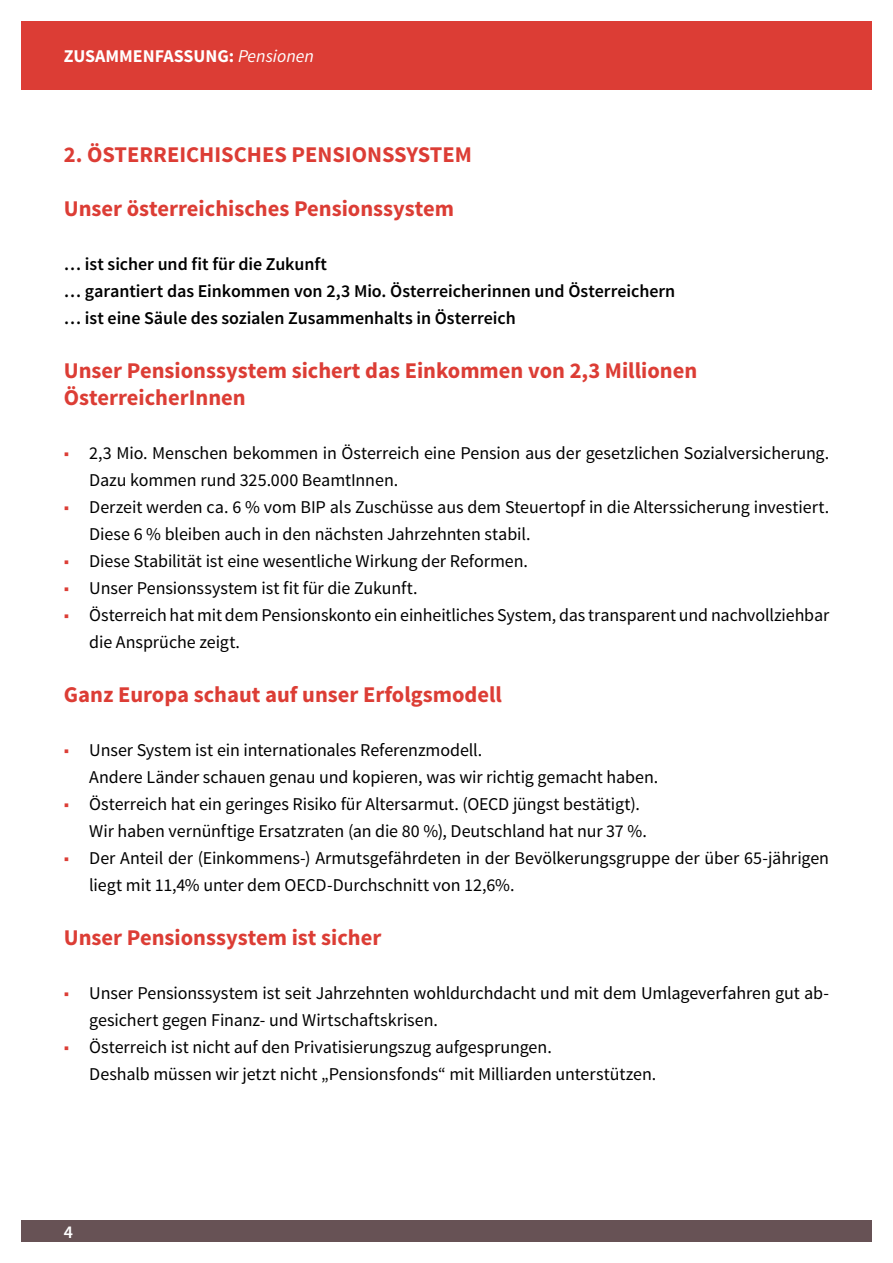
<style>
.page{position:relative;width:893px;height:1263px;background:#fff}
.page>*{position:absolute;margin:0;border:0;box-sizing:border-box;transform-origin:0 0}
.Ü_2{font:700 22.5px/27px "Source Sans Pro";color:#dc3d35}
.Ü_1{font:700 22.5px "Source Sans Pro";color:#dc3d35}
.Listenfortsatz_oAbst{font:18px/27px "Source Sans Pro";letter-spacing:-.005em;color:#000}
.Fliesstext_oA{font:600 18px "Source Sans Pro";letter-spacing:-.005em;color:#000}
.Fliesstext{font:600 18px "Source Sans Pro";letter-spacing:-.005em;color:#000}
.t1{font:700 18px "Source Sans Pro";color:#fff}
.t2{font:600 18px "Source Sans Pro";color:#fff}
.s1{font-weight:400;font-style:italic}
.s2{color:#dc3d35}
</style>
<div class="page">
<div style="left:21px;top:21px;width:851px;height:68px;background:#dc3d35"></div>
<div style="left:21px;top:1220px;width:851px;height:22px;background:#675255"></div>
<p class="t1" style="left:64px;top:44px;width:252px">ZUSAMMENFASSUNG: <span class="s1">Pensionen</span></p>
<h1 class="Ü_1" style="left:64px;top:140px;width:409px">2. ÖSTERREICHISCHES PENSIONSSYSTEM</h1>
<h1 class="Ü_2" style="left:64px;top:196px;width:392px">Unser österreichisches Pensionssystem</h1>
<h1 class="Fliesstext_oA" style="left:64px;top:253px;width:265px">… ist sicher und fit für die Zukunft</h1>
<h1 class="Fliesstext_oA" style="left:64px;top:280px;width:613px">… garantiert das Einkommen von 2,3 Mio. Österreicherinnen und Österreichern</h1>
<p class="Fliesstext" style="left:64px;top:307px;width:453px">… ist eine Säule des sozialen Zusammenhalts in Österreich</p>
<h1 class="Ü_2" style="left:64px;top:358px;width:635px">Unser Pensionssystem sichert das Einkommen von 2,3 Millionen<br>ÖsterreicherInnen</h1>
<p class="Listenfortsatz_oAbst" style="left:89px;top:440px;width:741px;text-indent:-26px"><span class="s2">■</span> 2,3 Mio. Menschen bekommen in Österreich eine Pension aus der gesetzlichen Sozialversicherung.<br>Dazu kommen rund 325.000 BeamtInnen.</p>
<p class="Listenfortsatz_oAbst" style="left:89px;top:494px;width:741px;text-indent:-26px"><span class="s2">■</span> Derzeit werden ca. 6 % vom BIP als Zuschüsse aus dem Steuertopf in die Alterssicherung investiert.<br>Diese 6 % bleiben auch in den nächsten Jahrzehnten stabil.</p>
<p class="Listenfortsatz_oAbst" style="left:64px;top:548px;width:466px"><span class="s2">■</span> Diese Stabilität ist eine wesentliche Wirkung der Reformen.</p>
<p class="Listenfortsatz_oAbst" style="left:64px;top:575px;width:355px"><span class="s2">■</span> Unser Pensionssystem ist fit für die Zukunft.</p>
<p class="Listenfortsatz_oAbst" style="left:89px;top:602px;width:741px;text-indent:-26px"><span class="s2">■</span> Österreich hat mit dem Pensionskonto ein einheitliches System, das transparent und nachvollziehbar die Ansprüche zeigt.</p>
<h1 class="Ü_2" style="left:64px;top:682px;width:440px">Ganz Europa schaut auf unser Erfolgsmodell</h1>
<p class="Listenfortsatz_oAbst" style="left:64px;top:737px;width:420px"><span class="s2">■</span> Unser System ist ein internationales Referenzmodell.</p>
<h1 class="Listenfortsatz_oAbst" style="left:89px;top:764px;width:571px">Andere Länder schauen genau und kopieren, was wir richtig gemacht haben.</h1>
<p class="Listenfortsatz_oAbst" style="left:64px;top:791px;width:578px"><span class="s2">■</span> Österreich hat ein geringes Risiko für Altersarmut. (OECD jüngst bestätigt).</p>
<h1 class="Listenfortsatz_oAbst" style="left:89px;top:818px;width:559px">Wir haben vernünftige Ersatzraten (an die 80 %), Deutschland hat nur 37 %.</h1>
<p class="Listenfortsatz_oAbst" style="left:89px;top:845px;width:741px;text-indent:-26px"><span class="s2">■</span> Der Anteil der (Einkommens-) Armutsgefährdeten in der Bevölkerungsgruppe der über 65-jährigen liegt mit 11,4% unter dem OECD-Durchschnitt von 12,6%.</p>
<h1 class="Ü_2" style="left:64px;top:925px;width:319px">Unser Pensionssystem ist sicher</h1>
<p class="Listenfortsatz_oAbst" style="left:89px;top:980px;width:741px;text-indent:-26px"><span class="s2">■</span> Unser Pensionssystem ist seit Jahrzehnten wohldurchdacht und mit dem Umlageverfahren gut ab&shy;gesichert gegen Finanz- und Wirtschaftskrisen.</p>
<p class="Listenfortsatz_oAbst" style="left:64px;top:1034px;width:489px"><span class="s2">■</span> Österreich ist nicht auf den Privatisierungszug aufgesprungen.</p>
<h1 class="Listenfortsatz_oAbst" style="left:89px;top:1061px;width:569px">Deshalb müssen wir jetzt nicht „Pensionsfonds“ mit Milliarden unterstützen.</h1>
<p class="t2" style="left:64px;top:1220px;width:11px">4</p>
</div>
